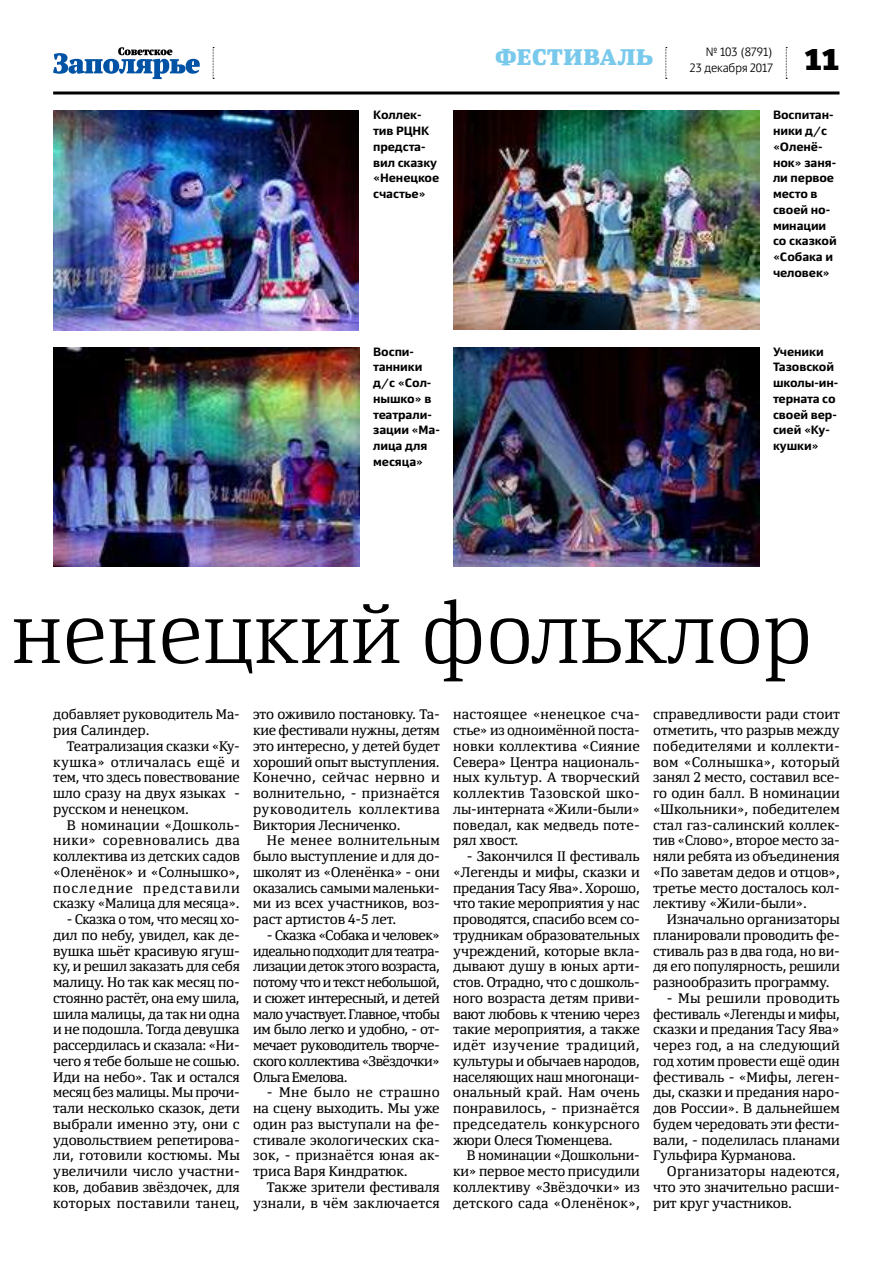
<style>
.page{position:relative;width:893px;height:1263px;background:#fff}
.page>*{position:absolute;margin:0;border:0;box-sizing:border-box;transform-origin:0 0}
.t1{font:300 84px "Yefimov Serif";letter-spacing:-.005em;color:#000}
.t2{font:900 30px "Yefimov Sans";color:#000}
.t3{font:900 22.5px "Yefimov Serif";letter-spacing:.005em;color:#78c9eb}
.t4{font:13.8px/15.8px "Yefimov Serif";letter-spacing:-.005em;color:#000;text-align:justify}
.t5{font:700 12px/15.8px "Yefimov Sans";letter-spacing:-.005em;color:#000}
.t6{font:300 12px "Yefimov Sans";letter-spacing:-.005em;color:#000}
</style>
<div class="page">
<svg style="left:786px;top:47px;width:1px;height:32px"></svg>
<svg style="left:213px;top:47px;width:1px;height:32px"></svg>
<svg style="left:665px;top:47px;width:2px;height:32px"></svg>
<hr style="left:53px;top:91px;width:786px;height:3px;background:#000">
<svg style="left:53px;top:47px;width:147px;height:32px"></svg>
<img style="left:453px;top:111px;width:307px;height:219px">
<img style="left:53px;top:111px;width:305px;height:219px">
<img style="left:453px;top:347px;width:306px;height:220px">
<img style="left:53px;top:347px;width:307px;height:219px">
<h3 class="t3" style="left:495px;top:45px;width:159px">ФЕСТИВАЛЬ</h3>
<p class="t6" style="left:706px;top:46px;width:69px">№ 103 (8791)</p>
<p class="t6" style="left:690px;top:62px;width:84px">23 декабря 2017</p>
<h2 class="t2" style="left:804px;top:47px;width:37px">11</h2>
<p class="t5" style="left:373px;top:107px;width:68px">Коллек&shy;тив РЦНК предста&shy;вил сказку «Ненецкое счастье»</p>
<p class="t5" style="left:773px;top:107px;width:65px">Воспитан&shy;ники д/с «Оленё&shy;нок» заня&shy;ли первое место в своей но&shy;минации со сказкой «Собака и человек»</p>
<p class="t5" style="left:373px;top:344px;width:68px">Воспи&shy;танники д/с «Сол&shy;нышко» в театрали&shy;зации «Ма&shy;лица для месяца»</p>
<p class="t5" style="left:773px;top:344px;width:67px">Ученики<br>Тазовской школы-ин&shy;терната со своей вер&shy;сией «Ку&shy;кушки»</p>
<h1 class="t1" style="left:11px;top:599px;width:803px">ненецкий фольклор</h1>
<p class="t4" style="left:53px;top:708px;width:188px">добавляет руководитель Ма&shy;рия Салиндер.</p>
<p class="t4" style="left:53px;top:739px;width:188px;text-indent:14px">Театрализация сказки «Ку&shy;кушка» отличалась ещё и тем, что здесь повествование шло сразу на двух языках - русском и ненецком.</p>
<p class="t4" style="left:53px;top:818px;width:188px;text-indent:14px">В номинации «Дошколь&shy;ники» соревновались два коллектива из детских садов «Оленёнок» и «Солнышко», последние представили сказку «Малица для месяца».</p>
<p class="t4" style="left:53px;top:912px;width:188px;text-indent:14px">- Сказка о том, что месяц хо&shy;дил по небу, увидел, как де&shy;вушка шьёт красивую ягуш&shy;ку, и решил заказать для себя малицу. Но так как месяц по&shy;стоянно растёт, она ему шила, шила малицы, да так ни одна и не подошла. Тогда девушка рассердилась и сказала: «Ни&shy;чего я тебе больше не сошью.<br>Иди на небо». Так и остался месяц без малицы. Мы прочи&shy;тали несколько сказок, дети выбрали именно эту, они с удовольствием репетирова&shy;ли, готовили костюмы. Мы увеличили число участни&shy;ков, добавив звёздочек, для которых поставили танец,</p>
<p class="t4" style="left:253px;top:708px;width:188px">это оживило постановку. Та&shy;кие фестивали нужны, детям это интересно, у детей будет хороший опыт выступления.<br>Конечно, сейчас нервно и волнительно, - признаётся руководитель коллектива Виктория Лесниченко.</p>
<p class="t4" style="left:253px;top:834px;width:188px;text-indent:14px">Не менее волнительным было выступление и для до&shy;школят из «Оленёнка» - они оказались самыми маленьки&shy;ми из всех участников, воз&shy;раст артистов 4-5 лет.</p>
<p class="t4" style="left:253px;top:928px;width:188px;text-indent:14px">- Сказка «Собака и человек» идеально подходит для театра&shy;лизации деток этого возраста, потому что и текст небольшой, и сюжет интересный, и детей мало участвует. Главное, чтобы им было легко и удобно, - от&shy;мечает руководитель творче&shy;ского коллектива «Звёздочки» Ольга Емелова.</p>
<p class="t4" style="left:253px;top:1086px;width:188px;text-indent:14px">- Мне было не страшно на сцену выходить. Мы уже один раз выступали на фе&shy;стивале экологических ска&shy;зок, - признаётся юная ак&shy;триса Варя Киндратюк.</p>
<p class="t4" style="left:253px;top:1180px;width:188px;text-align:right">Также зрители фестиваля узнали, в чём заключается</p>
<p class="t4" style="left:453px;top:708px;width:188px">настоящее «ненецкое сча&shy;стье» из одноимённой поста&shy;новки коллектива «Сияние Севера» Центра националь&shy;ных культур. А творческий коллектив Тазовской шко&shy;лы-интерната «Жили-были» поведал, как медведь поте&shy;рял хвост.</p>
<p class="t4" style="left:453px;top:849px;width:188px;text-indent:14px">- Закончился II фестиваль «Легенды и мифы, сказки и предания Тасу Ява». Хорошо, что такие мероприятия у нас проводятся, спасибо всем со&shy;трудникам образовательных учреждений, которые вкла&shy;дывают душу в юных арти&shy;стов. Отрадно, что с дошколь&shy;ного возраста детям приви&shy;вают любовь к чтению через такие мероприятия, а также идёт изучение традиций, культуры и обычаев народов, населяющих наш многонаци&shy;ональный край. Нам очень понравилось, - признаётся председатель конкурсного жюри Олеся Тюменцева.</p>
<p class="t4" style="left:453px;top:1149px;width:188px;text-indent:14px">В номинации «Дошкольни&shy;ки» первое место присудили коллективу «Звёздочки» из детского сада «Оленёнок»,</p>
<p class="t4" style="left:653px;top:708px;width:188px">справедливости ради стоит отметить, что разрыв между победителями и коллекти&shy;вом «Солнышка», который занял 2 место, составил все&shy;го один балл. В номинации «Школьники», победителем стал газ-салинский коллек&shy;тив «Слово», второе место за&shy;няли ребята из объединения «По заветам дедов и отцов», третье место досталось кол&shy;лективу «Жили-были».</p>
<p class="t4" style="left:653px;top:912px;width:188px;text-indent:14px">Изначально организаторы планировали проводить фе&shy;стиваль раз в два года, но ви&shy;дя его популярность, решили разнообразить программу.</p>
<p class="t4" style="left:653px;top:991px;width:188px;text-indent:14px">- Мы решили проводить фестиваль «Легенды и мифы, сказки и предания Тасу Ява» через год, а на следующий год хотим провести ещё один фестиваль - «Мифы, леген&shy;ды, сказки и предания наро&shy;дов России». В дальнейшем будем чередовать эти фести&shy;вали, - поделилась планами Гульфира Курманова.</p>
<p class="t4" style="left:653px;top:1164px;width:188px;text-indent:14px">Организаторы надеются, что это значительно расши&shy;рит круг участников.</p>
</div>
